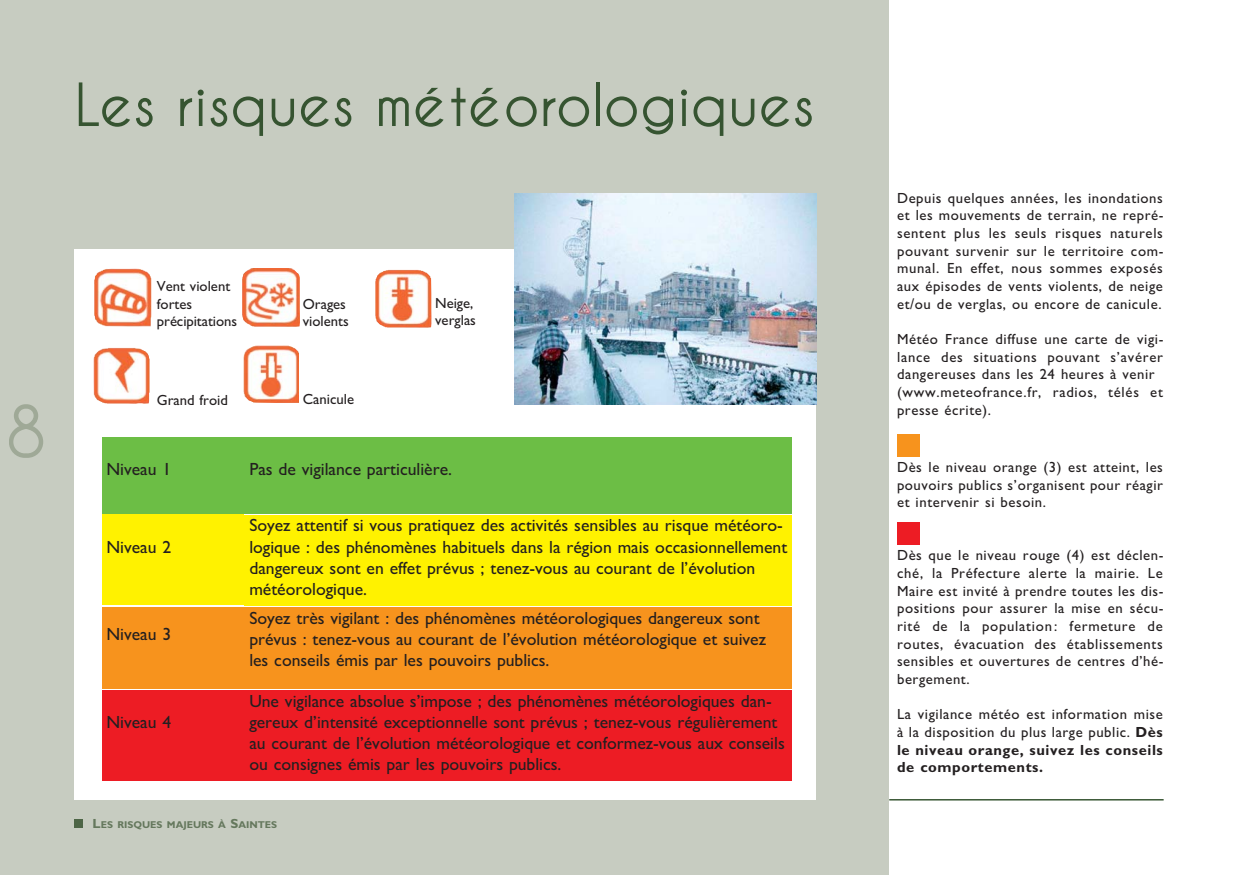
<style>
.page{position:relative;width:1238px;height:875px;background:#fff}
.page>*{position:absolute;margin:0;border:0;box-sizing:border-box;transform-origin:0 0}
.t1{font:700 58.8px "Caviar Dreams";color:#365431}
.t2{font:17.7px/21.1px "M Gill Sans";color:#231f20}
.t3{font:14.7px/17.7px "M Gill Sans";letter-spacing:.04em;color:#231f20;text-align:justify}
.t4{font:14.7px/17.7px "M Gill Sans";color:#231f20}
.t5{font:700 9.9px "M Gill Sans";color:#65785d}
.s1{font-size:13.2px}
.s2{font-weight:700}
</style>
<div class="page">
<div style="left:0;top:0;width:889px;height:874px;background:#c7ccc1"></div>
<div style="left:74px;top:818px;width:9px;height:9px;background:#4d6546"></div>
<div style="left:74px;top:249px;width:742px;height:550px;background:#fff"></div>
<img style="left:515px;top:194px;width:301px;height:210px">
<img style="left:94px;top:269px;width:57px;height:57px">
<img style="left:94px;top:348px;width:56px;height:56px">
<img style="left:242px;top:268px;width:57px;height:59px">
<img style="left:243px;top:345px;width:55px;height:58px">
<img style="left:375px;top:270px;width:57px;height:57px">
<div style="left:102px;top:437px;width:141px;height:76px;background:#6cbe45"></div>
<div style="left:245px;top:437px;width:547px;height:76px;background:#6cbe45"></div>
<div style="left:102px;top:514px;width:141px;height:90px;background:#fff200"></div>
<div style="left:245px;top:514px;width:547px;height:91px;background:#fff200"></div>
<div style="left:102px;top:607px;width:141px;height:81px;background:#f7931d"></div>
<div style="left:245px;top:607px;width:547px;height:81px;background:#f7931d"></div>
<div style="left:102px;top:689px;width:141px;height:91px;background:#ed1c24"></div>
<div style="left:245px;top:689px;width:547px;height:91px;background:#ed1c24"></div>
<div style="left:897px;top:434px;width:23px;height:23px;background:#f7931d"></div>
<div style="left:897px;top:522px;width:23px;height:23px;background:#ed1c24"></div>
<hr style="left:889px;top:798px;width:274px;height:2px;background:#365431">
<svg style="left:9px;top:404px;width:34px;height:53px"></svg>
<h1 class="t1" style="left:74px;top:82px;width:742px">Les risques météorologiques</h1>
<p class="t4" style="left:157px;top:278px;width:82px">Vent violent fortes précipitations</p>
<p class="t4" style="left:303px;top:296px;width:47px">Orages violents</p>
<p class="t4" style="left:157px;top:392px;width:72px">Grand froid</p>
<p class="t4" style="left:303px;top:392px;width:53px">Canicule</p>
<p class="t4" style="left:435px;top:295px;width:42px">Neige, verglas</p>
<p class="t2" style="left:106px;top:460px;width:66px">Niveau 1</p>
<p class="t2" style="left:249px;top:460px;width:204px">Pas de vigilance particulière.</p>
<p class="t2" style="left:106px;top:537px;width:66px">Niveau 2</p>
<p class="t2" style="left:106px;top:625px;width:66px">Niveau 3</p>
<p class="t2" style="left:106px;top:712px;width:66px">Niveau 4</p>
<p class="t2" style="left:249px;top:516px;width:539px">Soyez attentif si vous pratiquez des activités sensibles au risque météoro&shy;logique : des phénomènes habituels dans la région mais occasionnellement dangereux sont en effet prévus ; tenez-vous au courant de l’évolution météorologique.</p>
<p class="t2" style="left:249px;top:608px;width:518px">Soyez très vigilant : des phénomènes météorologiques dangereux sont prévus : tenez-vous au courant de l’évolution météorologique et suivez les conseils émis par les pouvoirs publics.</p>
<p class="t2" style="left:249px;top:691px;width:537px">Une vigilance absolue s’impose ; des phénomènes météorologiques dan&shy;gereux d’intensité exceptionnelle sont prévus ; tenez-vous régulièrement au courant de l’évolution météorologique et conformez-vous aux conseils ou consignes émis par les pouvoirs publics.</p>
<p class="t5" style="left:93px;top:820px;width:186px"><span class="s1">L</span>ES RISQUES MAJEURS À <span class="s1">S</span>AINTES</p>
<p class="t3" style="left:897px;top:190px;width:268px">Depuis quelques années, les inondations et les mouvements de terrain, ne repré&shy;sentent plus les seuls risques naturels pouvant survenir sur le territoire com&shy;munal. En effet, nous sommes exposés aux épisodes de vents violents, de neige et/ou de verglas, ou encore de canicule.</p>
<p class="t3" style="left:897px;top:332px;width:268px;text-align:left">Météo France diffuse une carte de vigi&shy;lance des situations pouvant s’avérer dangereuses dans les 24 heures à venir (www.meteofrance.fr, radios, télés et presse écrite).</p>
<p class="t3" style="left:897px;top:459px;width:267px">Dès le niveau orange (3) est atteint, les pouvoirs publics s’organisent pour réagir et intervenir si besoin.</p>
<p class="t3" style="left:897px;top:548px;width:268px">Dès que le niveau rouge (4) est déclen&shy;ché, la Préfecture alerte la mairie. Le Maire est invité à prendre toutes les dis&shy;positions pour assurer la mise en sécu&shy;rité de la population: fermeture de routes, évacuation des établissements sensibles et ouvertures de centres d’hé&shy;bergement.</p>
<p class="t3" style="left:897px;top:706px;width:267px">La vigilance météo est information mise à la disposition du plus large public. <span class="s2">Dès le niveau orange, suivez les conseils de comportements.</span></p>
</div>
